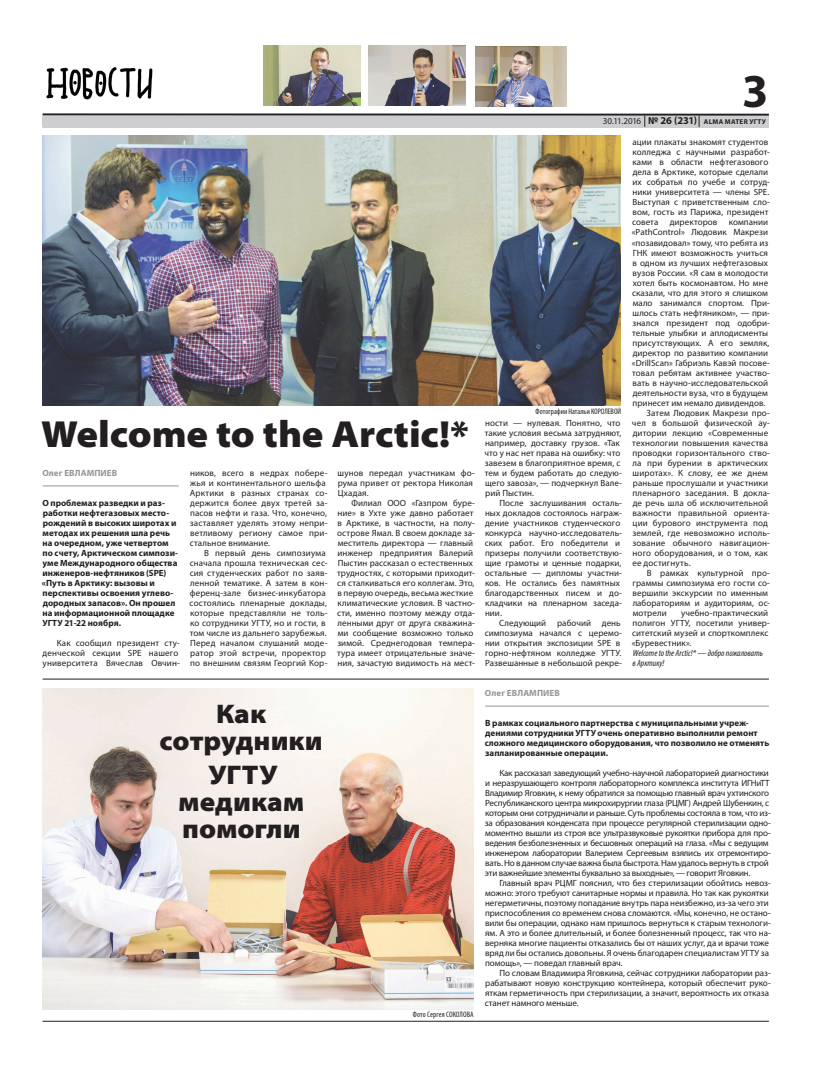
<style>
.page{position:relative;width:820px;height:1078px;background:#fff}
.page>*{position:absolute;margin:0;border:0;box-sizing:border-box;transform-origin:0 0}
.t1{font:700 47.4px "Myriad Pro";color:#231f20}
.t2{font:900 semi-expanded 37.9px "Myriad Pro";letter-spacing:-.005em;color:#231f20}
.t3{font:900 semi-expanded 27px/27px "Myriad Pro";color:#231f20;text-align:center}
.t4{font:9px/10px "Myriad Pro";letter-spacing:.005em;color:#231f20}
.t5{font:9px/10px "Myriad Pro";letter-spacing:-.025em;color:#231f20}
.t6{font:700 9px/10px "Myriad Pro";color:#231f20}
.t7{font:italic condensed 9px/10px "Myriad Pro";color:#231f20}
.t8{font:700 9px "Myriad Pro";letter-spacing:.01em;color:#939598}
.t9{font:condensed 8px "Myriad Pro";letter-spacing:.005em;color:#231f20}
.t10{font:700 7px "Myriad Pro";letter-spacing:.04em;color:#231f20}
.s1{font-weight:400;font-size:9px}
.s2{font-size:10.5px}
</style>
<div class="page">
<hr style="left:43px;top:113px;width:725px;height:3px;background:#231f20">
<div style="left:43px;top:116px;width:725px;height:11px;background:#cdced0"></div>
<svg style="left:644px;top:115px;width:1px;height:12px"></svg>
<hr style="left:43px;top:1020px;width:725px;height:1px;background:#231f20">
<img style="left:46px;top:67px;width:107px;height:33px">
<hr style="left:43px;top:678px;width:725px;height:1px;background:#231f20">
<img style="left:43px;top:688px;width:430px;height:320px">
<img style="left:43px;top:135px;width:577px;height:270px">
<img style="left:264px;top:45px;width:97px;height:60px">
<img style="left:369px;top:45px;width:96px;height:60px">
<img style="left:475px;top:47px;width:91px;height:60px">
<hr style="left:43px;top:485px;width:136px;height:1px;background:#939598">
<hr style="left:485px;top:705px;width:283px;height:1px;background:#939598">
<h2 class="t2" style="left:41px;top:412px;width:429px">Welcome to the Arctic!*</h2>
<p class="t8" style="left:42px;top:467px;width:76px">Олег ЕВЛАМПИЕВ</p>
<p class="t6" style="left:42px;top:497px;width:138px">О проблемах разведки и раз&shy;работки нефтегазовых место&shy;рождений в высоких широтах и методах их решения шла речь на очередном, уже четвертом по счету, Арктическом симпози&shy;уме Международного общества инженеров-нефтяников (SPE) «Путь в Арктику: вызовы и перспективы освоения углево&shy;дородных запасов». Он прошел на информационной площадке<br>УГТУ 21-22 ноября.</p>
<p class="t4" style="left:43px;top:637px;width:139px;text-indent:14px">Как сообщил президент сту&shy;денческой секции SPE нашего университета Вячеслав Овчин-</p>
<p class="t4" style="left:189px;top:467px;width:139px">ников, всего в недрах побере&shy;жья и континентального шельфа<br>Арктики в разных странах со&shy;держится более двух третей за&shy;пасов нефти и газа. Что, конечно, заставляет уделять этому непри&shy;ветливому региону самое при&shy;стальное внимание.</p>
<p class="t4" style="left:189px;top:547px;width:139px;text-indent:15px">В первый день симпозиума сначала прошла техническая сес&shy;сия студенческих работ по заяв&shy;ленной тематике. А затем в кон&shy;ференц-зале бизнес-инкубатора состоялись пленарные доклады, которые представляли не толь&shy;ко сотрудники УГТУ, но и гости, в том числе из дальнего зарубежья.<br>Перед началом слушаний моде&shy;ратор этой встречи, проректор по внешним связям Георгий Кор-</p>
<p class="t4" style="left:337px;top:467px;width:139px">шунов передал участникам фо&shy;рума привет от ректора Николая<br>Цхадая.</p>
<p class="t4" style="left:337px;top:497px;width:139px;text-indent:14px">Филиал ООО «Газпром буре&shy;ние» в Ухте уже давно работает в Арктике, в частности, на полу&shy;острове Ямал. В своем докладе за&shy;меститель директора — главный инженер предприятия Валерий<br>Пыстин рассказал о естественных трудностях, с которыми приходит&shy;ся сталкиваться его коллегам. Это, в первую очередь, весьма жесткие климатические условия. В частно&shy;сти, именно поэтому между отда&shy;ленными друг от друга скважина&shy;ми сообщение возможно только зимой. Среднегодовая темпера&shy;тура имеет отрицательные значе&shy;ния, зачастую видимость на мест-</p>
<h3 class="t3" style="left:159px;top:700px;width:165px">Как сотрудники</h3>
<h3 class="t3" style="left:178px;top:761px;width:127px">УГТУ медикам помогли</h3>
<p class="t9" style="left:413px;top:1008px;width:62px">Фото Сергея СОКОЛОВА</p>
<h1 class="t1" style="left:741px;top:60px;width:28px">3</h1>
<p class="t10" style="left:602px;top:117px;width:165px"><span class="s1">30.11.2016</span> <span class="s2">№ 26 (231)</span> ALMA MATER УГТУ</p>
<p class="t9" style="left:535px;top:406px;width:87px">Фотографии Натальи КОРОЛЕВОЙ</p>
<p class="t4" style="left:484px;top:417px;width:139px">ности — нулевая. Понятно, что такие условия весьма затрудняют, например, доставку грузов. «Так что у нас нет права на ошибку: что завезем в благоприятное время, с тем и будем работать до следую&shy;щего завоза», — подчеркнул Вале&shy;рий Пыстин.</p>
<p class="t4" style="left:484px;top:497px;width:139px;text-indent:15px">После заслушивания осталь&shy;ных докладов состоялось награж&shy;дение участников студенческого конкурса научно-исследователь&shy;ских работ. Его победители и призеры получили соответствую&shy;щие грамоты и ценные подарки, остальные — дипломы участни&shy;ков. Не остались без памятных благодарственных писем и до&shy;кладчики на пленарном заседа&shy;нии.</p>
<p class="t4" style="left:484px;top:617px;width:139px;text-indent:14px">Следующий рабочий день симпозиума начался с церемо&shy;нии открытия экспозиции SPE в горно-нефтяном колледже УГТУ.<br>Развешанные в небольшой рекре-</p>
<p class="t4" style="left:632px;top:137px;width:139px">ации плакаты знакомят студентов колледжа с научными разработ&shy;ками в области нефтегазового дела в Арктике, которые сделали их собратья по учебе и сотруд&shy;ники университета — члены SPE.<br>Выступая с приветственным сло&shy;вом, гость из Парижа, президент совета</p>
<p class="t4" style="left:669px;top:217px;width:49px">директоров</p>
<p class="t4" style="left:728px;top:217px;width:41px">компании</p>
<p class="t4" style="left:631px;top:227px;width:138px">«PathControl» Людовик Макрези</p>
<p class="t4" style="left:631px;top:237px;width:138px">«позавидовал» тому, что ребята из</p>
<p class="t4" style="left:632px;top:247px;width:137px">ГНК имеют возможность учиться</p>
<p class="t4" style="left:632px;top:257px;width:137px">в одном из лучших нефтегазовых</p>
<p class="t4" style="left:632px;top:267px;width:137px">вузов России. «Я сам в молодости</p>
<p class="t4" style="left:632px;top:277px;width:137px">хотел быть космонавтом. Но мне</p>
<p class="t4" style="left:632px;top:287px;width:137px">сказали, что для этого я слишком</p>
<p class="t4" style="left:632px;top:297px;width:139px">мало занимался спортом. При-</p>
<p class="t4" style="left:632px;top:307px;width:139px">шлось стать нефтяником», — при-</p>
<p class="t4" style="left:632px;top:317px;width:139px">знался президент под одобри-</p>
<p class="t4" style="left:632px;top:327px;width:137px">тельные улыбки и аплодисменты</p>
<p class="t4" style="left:632px;top:337px;width:138px">присутствующих. А его земляк,</p>
<p class="t4" style="left:632px;top:347px;width:137px">директор по развитию компании</p>
<p class="t4" style="left:631px;top:357px;width:140px">«DrillScan» Габриэль Кавэй посове-</p>
<p class="t4" style="left:632px;top:367px;width:139px">товал ребятам активнее участво-</p>
<p class="t4" style="left:632px;top:377px;width:137px">вать в научно-исследовательской</p>
<p class="t4" style="left:632px;top:387px;width:137px">деятельности вуза, что в будущем</p>
<p class="t4" style="left:632px;top:397px;width:134px">принесет им немало дивидендов.</p>
<p class="t4" style="left:646px;top:407px;width:125px">Затем Людовик Макрези про-</p>
<p class="t4" style="left:631px;top:417px;width:139px">чел в большой физической ау-</p>
<p class="t4" style="left:632px;top:427px;width:137px">дитории лекцию «Современные</p>
<p class="t4" style="left:632px;top:437px;width:137px">технологии повышения качества</p>
<p class="t4" style="left:632px;top:447px;width:139px">проводки горизонтального ство-</p>
<p class="t4" style="left:632px;top:457px;width:137px">ла при бурении в арктических</p>
<p class="t4" style="left:632px;top:467px;width:137px">широтах». К слову, ее же днем</p>
<p class="t4" style="left:632px;top:477px;width:137px">раньше прослушали и участники</p>
<p class="t4" style="left:632px;top:487px;width:139px">пленарного заседания. В докла-</p>
<p class="t4" style="left:632px;top:497px;width:137px">де речь шла об исключительной</p>
<p class="t4" style="left:632px;top:507px;width:139px">важности правильной ориента-</p>
<p class="t4" style="left:632px;top:517px;width:137px">ции бурового инструмента под</p>
<p class="t4" style="left:632px;top:527px;width:139px">землей, где невозможно исполь-</p>
<p class="t4" style="left:632px;top:537px;width:139px">зование обычного навигацион-</p>
<p class="t4" style="left:632px;top:547px;width:137px">ного оборудования, и о том, как</p>
<p class="t4" style="left:632px;top:557px;width:60px">ее достигнуть.</p>
<p class="t4" style="left:646px;top:567px;width:125px">В рамках культурной про-</p>
<p class="t4" style="left:632px;top:577px;width:139px">граммы симпозиума его гости со-</p>
<p class="t4" style="left:632px;top:587px;width:137px">вершили экскурсии по именным</p>
<p class="t4" style="left:632px;top:597px;width:139px">лабораториям и аудиториям, ос-</p>
<p class="t4" style="left:632px;top:607px;width:35px">мотрели</p>
<p class="t4" style="left:631px;top:607px;width:140px;text-indent:49px">учебно-практический полигон УГТУ, посетили универ&shy;ситетский музей и спорткомплекс «Буревестник».</p>
<p class="t7" style="left:632px;top:647px;width:132px">Welcome to the Arctic!* — добро пожаловать в Арктику!</p>
<p class="t8" style="left:484px;top:687px;width:76px">Олег ЕВЛАМПИЕВ</p>
<p class="t6" style="left:484px;top:717px;width:286px">В рамках социального партнерства с муниципальными учреж&shy;дениями сотрудники УГТУ очень оперативно выполнили ремонт сложного медицинского оборудования, что позволило не отменять запланированные операции.</p>
<p class="t5" style="left:484px;top:767px;width:287px;text-indent:14px">Как рассказал заведующий учебно-научной лабораторией диагностики и неразрушающего контроля лабораторного комплекса института ИГНиТТ Владимир Яговкин, к нему обратился за помощью главный врач ухтинского Республиканского центра микрохирургии глаза (РЦМГ) Андрей Шубенкин, с которым они сотрудничали и раньше. Суть проблемы состояла в том, что из&shy;за образования конденсата при процессе регулярной стерилизации одно&shy;моментно вышли из строя все ультразвуковые рукоятки прибора для про&shy;ведения безболезненных и бесшовных операций на глаза. «Мы с ведущим инженером лаборатории Валерием Сергеевым взялись их отремонтиро&shy;вать. Но в данном случае важна была быстрота. Нам удалось вернуть в строй эти важнейшие элементы буквально за выходные», — говорит Яговкин.</p>
<p class="t4" style="left:485px;top:877px;width:287px;text-indent:14px">Главный врач РЦМГ пояснил, что без стерилизации обойтись невоз&shy;можно: этого требуют санитарные нормы и правила. Но так как рукоятки негерметичны, поэтому попадание внутрь пара неизбежно, из-за чего эти приспособления со временем снова сломаются. «Мы, конечно, не остано&shy;вили бы операции, однако нам пришлось вернуться к старым технологи&shy;ям. А это и более длительный, и более болезненный процесс, так что на&shy;верняка многие пациенты отказались бы от наших услуг, да и врачи тоже вряд ли бы остались довольны. Я очень благодарен специалистам УГТУ за помощь», — поведал главный врач.</p>
<p class="t4" style="left:484px;top:967px;width:287px;text-indent:15px">По словам Владимира Яговкина, сейчас сотрудники лаборатории раз&shy;рабатывают новую конструкцию контейнера, который обеспечит руко&shy;яткам герметичность при стерилизации, а значит, вероятность их отказа станет намного меньше.</p>
</div>
